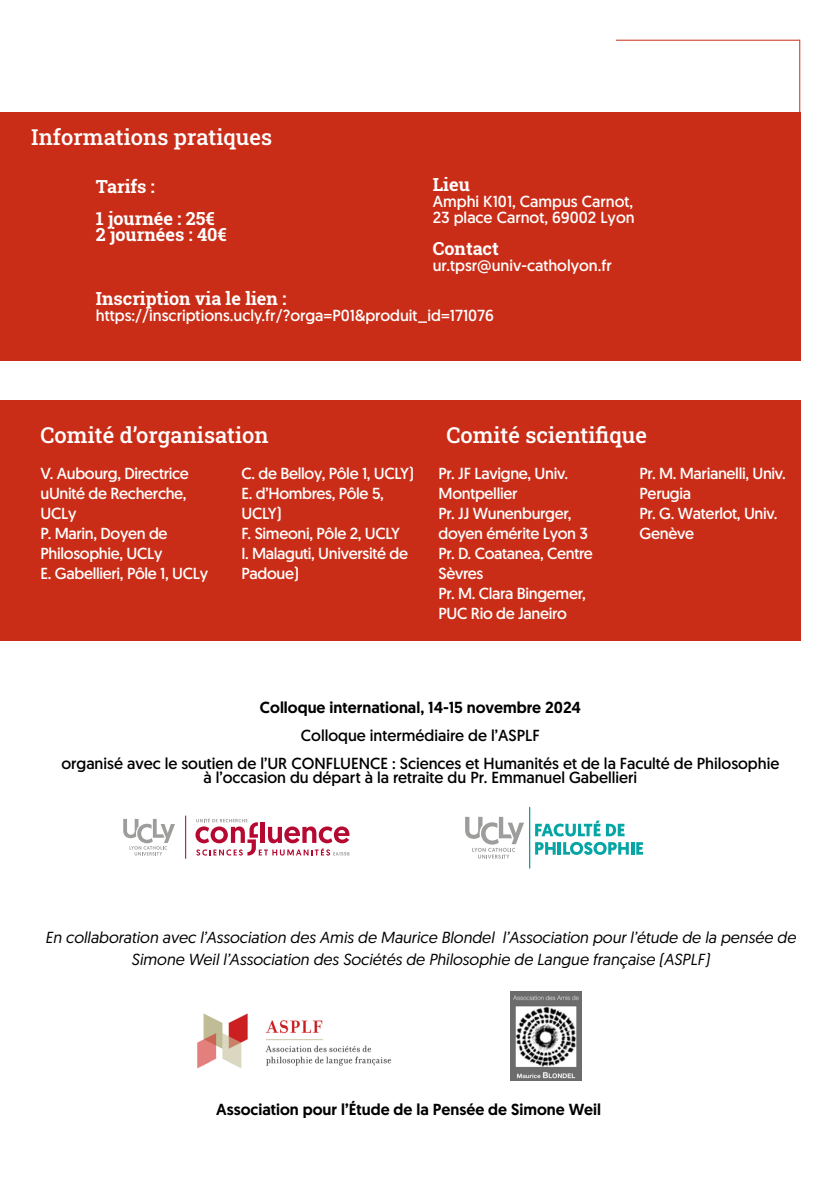
<style>
.page{position:relative;width:840px;height:1191px;background:#fff}
.page>*{position:absolute;margin:0;border:0;box-sizing:border-box;transform-origin:0 0}
.t1{font:500 22px "Roboto Slab";color:#fff}
.t2{font:700 18px/32px "Roboto Slab";color:#fff}
.t3{font:16px/20px "Geomanist";letter-spacing:-.02em;color:#fff}
.t4{font:16px/28px "Geomanist";color:#000;text-align:center}
.t5{font:italic 16px/22px "Geomanist";color:#000;text-align:center}
.t6{font:16px/16px "Geomanist";color:#fff}
.t7{font:500 16px "Geomanist";color:#000}
</style>
<div class="page">
<div style="left:0;top:112px;width:799px;height:249px;background:#ca2d17"></div>
<hr style="left:615px;top:40px;width:184px;height:1px;background:#ca2d17">
<hr style="left:798px;top:40px;width:1px;height:183px;background:#ca2d17">
<div style="left:0;top:400px;width:799px;height:241px;background:#ca2d17"></div>
<hr style="left:185px;top:815px;width:1px;height:44px;background:#b50932">
<svg style="left:123px;top:819px;width:52px;height:36px"></svg>
<svg style="left:195px;top:818px;width:154px;height:37px"></svg>
<svg style="left:535px;top:820px;width:89px;height:16px"></svg>
<svg style="left:535px;top:842px;width:107px;height:13px"></svg>
<hr style="left:528px;top:807px;width:2px;height:61px;background:#05a4a5">
<svg style="left:465px;top:817px;width:58px;height:41px"></svg>
<img style="left:510px;top:991px;width:70px;height:89px">
<img style="left:197px;top:1013px;width:195px;height:56px">
<h1 class="t1" style="left:31px;top:122px;width:242px">Informations pratiques</h1>
<p class="t2" style="left:96px;top:170px;width:120px">Tarifs :<br>1 journée : 25€</p>
<p class="t2" style="left:96px;top:218px;width:132px">2 journées : 40€</p>
<p class="t2" style="left:432px;top:168px;width:39px">Lieu</p>
<p class="t6" style="left:432px;top:193px;width:203px">Amphi K101, Campus Carnot,<br>23 place Carnot, 69002 Lyon</p>
<p class="t2" style="left:432px;top:232px;width:67px">Contact</p>
<p class="t6" style="left:432px;top:257px;width:180px">ur.tpsr@univ-catholyon.fr</p>
<p class="t2" style="left:96px;top:282px;width:192px">Inscription via le lien :</p>
<p class="t6" style="left:96px;top:307px;width:399px">https://inscriptions.ucly.fr/?orga=P01&amp;produit_id=171076</p>
<h1 class="t1" style="left:40px;top:420px;width:229px">Comité d’organisation</h1>
<h1 class="t1" style="left:446px;top:420px;width:202px">Comité scientifique</h1>
<p class="t3" style="left:40px;top:463px;width:169px">V. Aubourg, Directrice uUnité de Recherche,<br>UCLy<br>P. Marin, Doyen de<br>Philosophie, UCLy<br>E. Gabellieri, Pôle 1, UCLy</p>
<p class="t3" style="left:241px;top:463px;width:174px">C. de Belloy, Pôle 1, UCLY)<br>E. d’Hombres, Pôle 5,<br>UCLY)<br>F. Simeoni, Pôle 2, UCLY<br>I. Malaguti, Université de<br>Padoue)</p>
<p class="t3" style="left:438px;top:463px;width:156px">Pr. JF Lavigne, Univ.<br>Montpellier<br>Pr. JJ Wunenburger, doyen émérite Lyon 3<br>Pr. D. Coatanea, Centre<br>Sèvres<br>Pr. M. Clara Bingemer,<br>PUC Rio de Janeiro</p>
<p class="t3" style="left:639px;top:463px;width:148px">Pr. M. Marianelli, Univ.<br>Perugia<br>Pr. G. Waterlot, Univ.<br>Genève</p>
<p class="t7" style="left:260px;top:697px;width:322px">Colloque international, 14-15 novembre 2024</p>
<p class="t4" style="left:61px;top:721px;width:719px">Colloque intermédiaire de l’ASPLF<br>organisé avec le soutien de l’UR CONFLUENCE : Sciences et Humanités et de la Faculté de Philosophie</p>
<p class="t4" style="left:203px;top:763px;width:435px">à l’occasion du départ à la retraite du Pr. Emmanuel Gabellieri</p>
<p class="t5" style="left:45px;top:926px;width:751px">En collaboration avec l’Association des Amis de Maurice Blondel l’Association pour l’étude de la pensée de<br>Simone Weil l’Association des Sociétés de Philosophie de Langue française (ASPLF)</p>
<p class="t7" style="left:216px;top:1099px;width:386px">Association pour l’Étude de la Pensée de Simone Weil</p>
</div>
